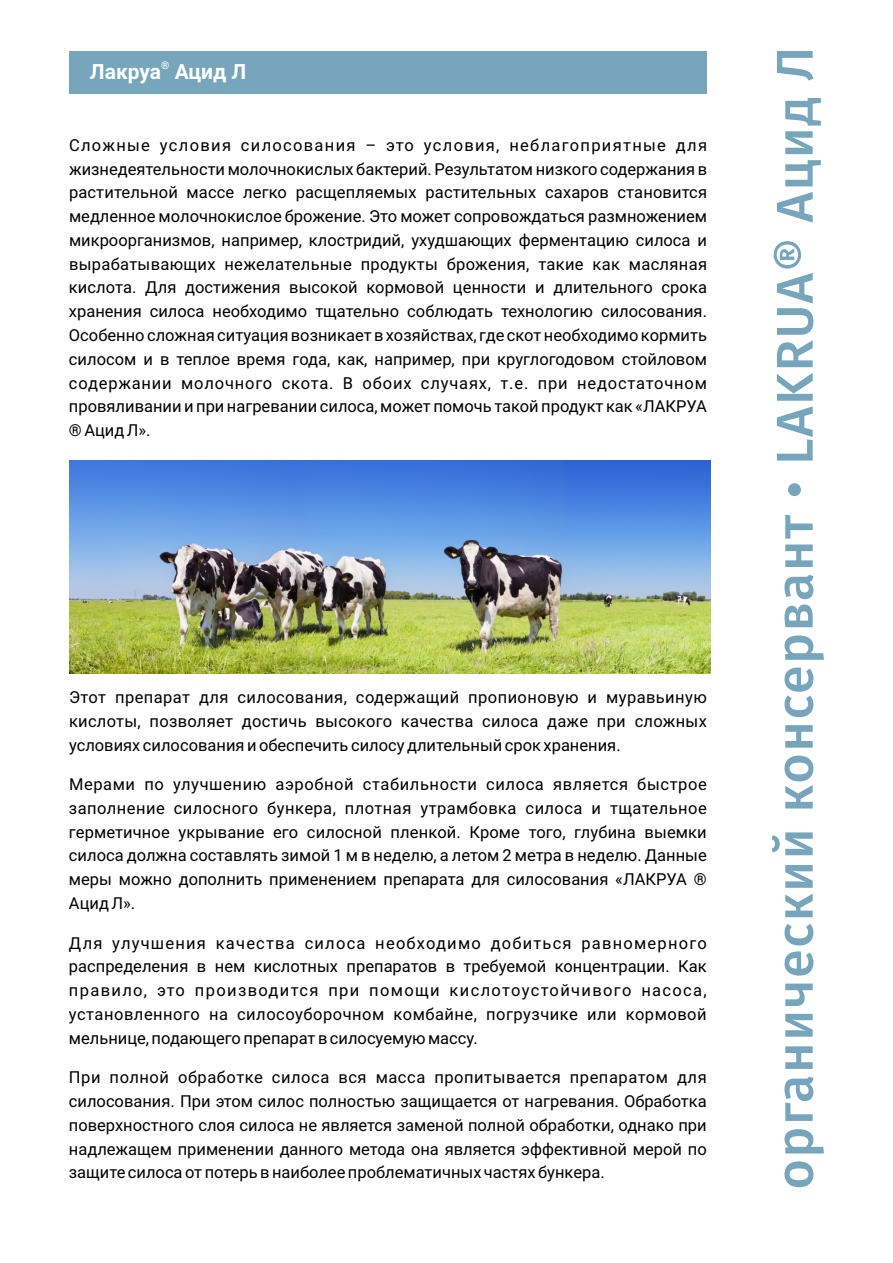
<style>
.page{position:relative;width:893px;height:1263px;background:#fff}
.page>*{position:absolute;margin:0;border:0;box-sizing:border-box;transform-origin:0 0}
.t1{font:500 51.75px "Fira Sans";letter-spacing:.035em;color:#77a5bc}
.t2{font:700 21px "Roboto";color:#fff}
.t3{font:16.5px/23.7px "Roboto";color:#000;text-align:justify}
.t4{font:700 10.5px "Roboto";color:#fff}
.s1{font-family:"Arial";font-weight:400}
</style>
<div class="page">
<div style="left:69px;top:51px;width:638px;height:43px;background:#77a5bc"></div>
<img style="left:69px;top:460px;width:641px;height:214px">
<p class="t4" style="left:161px;top:61px;width:10px">®</p>
<p class="t2" style="left:90px;top:63px;width:158px">Лакруа Ацид Л</p>
<p class="t3" style="left:69px;top:135px;width:640px">Сложные условия силосования – это условия, неблагоприятные для жизнедеятельности молочнокислых бактерий. Результатом низкого содержания в растительной массе легко расщепляемых растительных сахаров становится медленное молочнокислое брожение. Это может сопровождаться размножением микроорганизмов, например, клостридий, ухудшающих ферментацию силоса и вырабатывающих нежелательные продукты брожения, такие как масляная кислота. Для достижения высокой кормовой ценности и длительного срока хранения силоса необходимо тщательно соблюдать технологию силосования.<br>Особенно сложная ситуация возникает в хозяйствах, где скот необходимо кормить силосом и в теплое время года, как, например, при круглогодовом стойловом содержании молочного скота. В обоих случаях, т.е. при недостаточном провяливании и при нагревании силоса, может помочь такой продукт как «ЛАКРУА ® Ацид Л».</p>
<p class="t3" style="left:69px;top:687px;width:639px">Этот препарат для силосования, содержащий пропионовую и муравьиную кислоты, позволяет достичь высокого качества силоса даже при сложных условиях силосования и обеспечить силосу длительный срок хранения.</p>
<p class="t3" style="left:69px;top:774px;width:639px">Мерами по улучшению аэробной стабильности силоса является быстрое заполнение силосного бункера, плотная утрамбовка силоса и тщательное герметичное укрывание его силосной пленкой. Кроме того, глубина выемки силоса должна составлять зимой 1 м в неделю, а летом 2 метра в неделю. Данные меры можно дополнить применением препарата для силосования «ЛАКРУА ® Ацид Л».</p>
<p class="t3" style="left:69px;top:932px;width:639px">Для улучшения качества силоса необходимо добиться равномерного распределения в нем кислотных препаратов в требуемой концентрации. Как правило, это производится при помощи кислотоустойчивого насоса, установленного на силосоуборочном комбайне, погрузчике или кормовой мельнице, подающего препарат в силосуемую массу.</p>
<p class="t3" style="left:69px;top:1067px;width:639px">При полной обработке силоса вся масса пропитывается препаратом для силосования. При этом силос полностью защищается от нагревания. Обработка поверхностного слоя силоса не является заменой полной обработки, однако при надлежащем применении данного метода она является эффективной мерой по защите силоса от потерь в наиболее проблематичных частях бункера.</p>
<h1 class="t1" style="left:764px;top:1189px;width:1144px;rotate:-90deg">органический консервант <span class="s1">•</span> LAKRUA® Ацид Л</h1>
</div>
